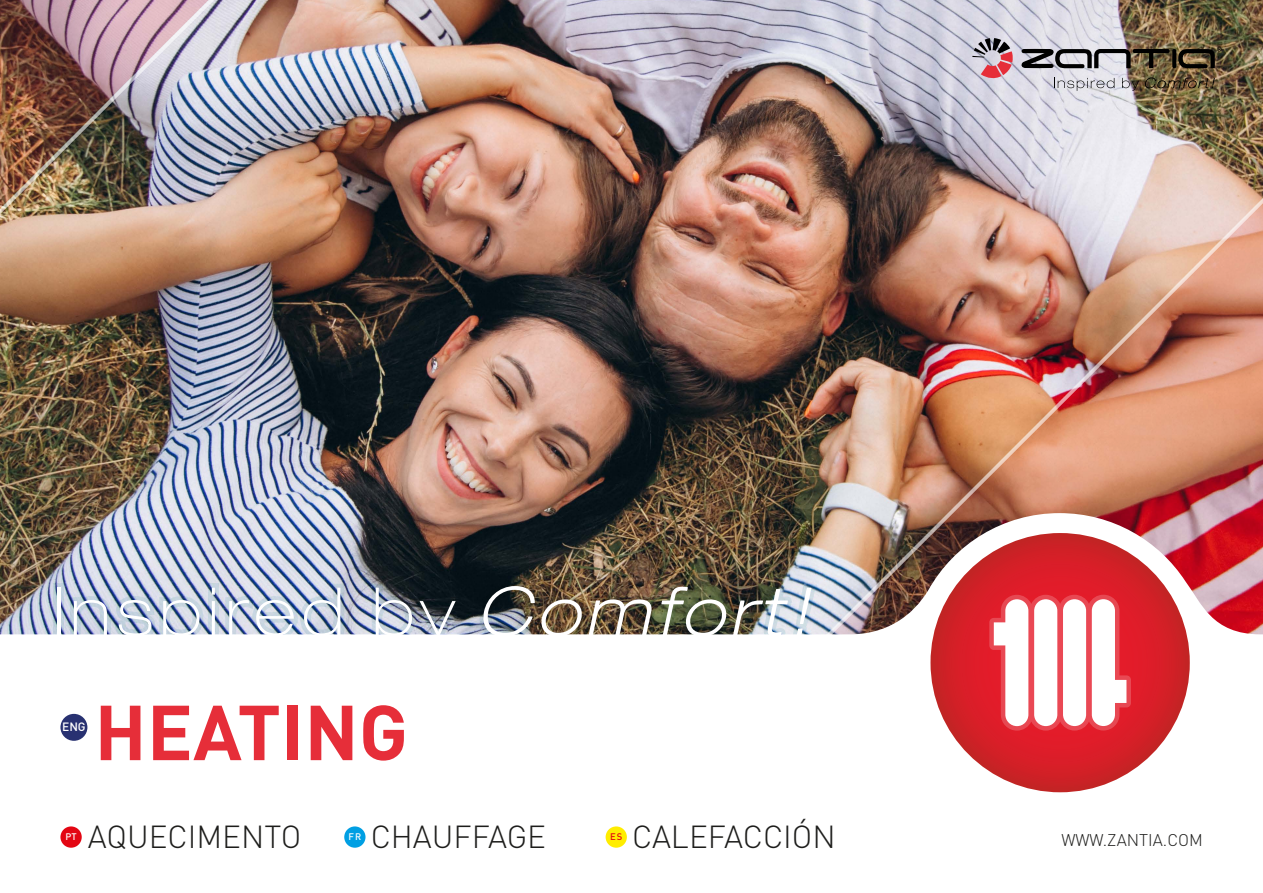
<style>
.page{position:relative;width:1263px;height:893px;background:#fff}
.page>*{position:absolute;margin:0;border:0;box-sizing:border-box;transform-origin:0 0}
.t1{font:700 76.5px "DIN";color:#e62e39}
.t2{font:300 31.5px "DIN";color:#1d1d1b}
.t3{font:300 16.8px "DIN";color:#1d1d1b}
.t4{font:500 12px "DIN";color:#fff}
.t5{font:500 9.45px "DIN";color:#fff}
.t6{font:500 9.45px "DIN";color:#e30613}
</style>
<div class="page">
<img style="left:0;top:0;width:1263px;height:513px">
<svg style="left:1178px;top:47px;width:44px;height:21px"></svg>
<svg style="left:1172px;top:49px;width:4px;height:19px"></svg>
<hr style="left:1133px;top:49px;width:36px;height:4px;background:#000;border-radius:2px">
<svg style="left:972px;top:38px;width:41px;height:41px;background:#b88d97"></svg>
<svg style="left:1020px;top:49px;width:111px;height:19px;background:#757579"></svg>
<svg style="left:1054px;top:78px;width:60px;height:13px"></svg>
<svg style="left:1122px;top:78px;width:17px;height:13px"></svg>
<svg style="left:1145px;top:78px;width:70px;height:10px"></svg>
<img style="left:605px;top:188px;width:211px;height:325px">
<img style="left:0;top:513px;width:1190px;height:335px">
<img style="left:816px;top:185px;width:447px;height:465px">
<img style="left:0;top:0;width:228px;height:227px">
<div style="left:60px;top:714px;width:27px;height:27px;background:#283171;border-radius:50%"></div>
<div style="left:60px;top:826px;width:22px;height:22px;background:#e30613;border-radius:50%"></div>
<div style="left:344px;top:826px;width:21px;height:22px;background:#009fe3;border-radius:50%"></div>
<div style="left:606px;top:826px;width:21px;height:22px;background:#ffed00;border-radius:50%"></div>
<svg style="left:930px;top:533px;width:260px;height:259px;background:#d32128"></svg>
<svg style="left:989px;top:595px;width:142px;height:136px;background:#e74752"></svg>
<div style="left:1034px;top:599px;width:23px;height:127px;background:#fff;border-radius:12px"></div>
<div style="left:1063px;top:599px;width:23px;height:127px;background:#fff;border-radius:12px"></div>
<div style="left:1005px;top:599px;width:23px;height:127px;background:#fff;border-radius:12px"></div>
<div style="left:1092px;top:599px;width:23px;height:127px;background:#fff;border-radius:12px"></div>
<p class="t4" style="left:62px;top:719px;width:25px">ENG</p>
<h1 class="t1" style="left:94px;top:682px;width:315px">HEATING</h1>
<p class="t5" style="left:66px;top:831px;width:13px">PT</p>
<p class="t2" style="left:88px;top:817px;width:215px">AQUECIMENTO</p>
<p class="t5" style="left:349px;top:831px;width:14px">FR</p>
<p class="t2" style="left:371px;top:817px;width:177px">CHAUFFAGE</p>
<p class="t6" style="left:610px;top:831px;width:14px">ES</p>
<p class="t2" style="left:632px;top:817px;width:205px">CALEFACCIÓN</p>
<p class="t3" style="left:1061px;top:829px;width:143px">WWW.ZANTIA.COM</p>
</div>
